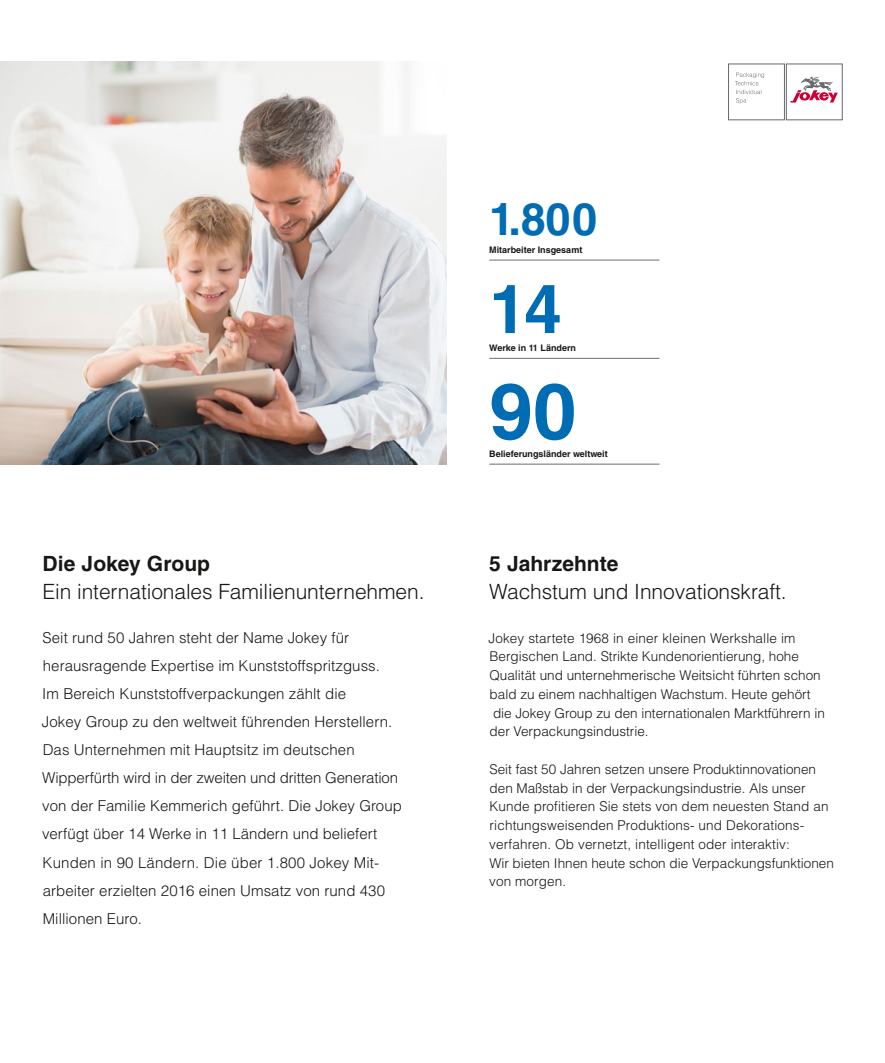
<style>
.page{position:relative;width:885px;height:1063px;background:#fff}
.page>*{position:absolute;margin:0;border:0;box-sizing:border-box;transform-origin:0 0}
.Grafik_Fakten_45pt{font:700 78px "Helvetica LT Std";color:#006cb4}
.Grafik_Fakten_45pt-2{font:700 67.5px "Helvetica LT Std";color:#006cb4}
.Grafik_Fakten_45pt-3{font:700 45px "Helvetica LT Std";color:#006cb4}
.Headline{font:300 21px/28.2px "Helvetica LT Std";letter-spacing:-.005em;color:#181716}
.Headline-2{font:700 21px "Helvetica LT Std";color:#181716}
.Copy_10pt{font:300 15px/28.2px "Helvetica LT Std";letter-spacing:.005em;color:#181716}
.copy{font:300 13.5px/18.8px "Helvetica LT Std";color:#181716}
.Grafik_Infotext{font:700 9px "Helvetica LT Std";color:#181716}
.s1{font-weight:700}
</style>
<div class="page">
<img style="left:0;top:61px;width:446px;height:403px">
<hr style="left:489px;top:260px;width:170px;height:1px;background:#6e6e6e">
<hr style="left:489px;top:358px;width:170px;height:1px;background:#6e6e6e">
<hr style="left:489px;top:464px;width:170px;height:1px;background:#6e6e6e">
<div style="left:728px;top:64px;width:56px;height:56px;background:#fff;border:1px solid #68696e"></div>
<div style="left:786px;top:64px;width:56px;height:56px;background:#fff;border:1px solid #68696e"></div>
<svg style="left:790px;top:77px;width:47px;height:26px"></svg>
<svg style="left:735px;top:72px;width:29px;height:32px"></svg>
<p class="Grafik_Fakten_45pt-3" style="left:489px;top:191px;width:109px">1.800</p>
<p class="Grafik_Infotext" style="left:489px;top:244px;width:94px">Mitarbeiter Insgesamt</p>
<p class="Grafik_Fakten_45pt-2" style="left:489px;top:268px;width:74px">14</p>
<p class="Grafik_Infotext" style="left:489px;top:343px;width:88px">Werke in 11 Ländern</p>
<p class="Grafik_Fakten_45pt" style="left:489px;top:364px;width:88px">90</p>
<p class="Grafik_Infotext" style="left:489px;top:449px;width:120px">Belieferungsländer weltweit</p>
<p class="Headline" style="left:43px;top:549px;width:383px"><span class="s1">Die Jokey Group<br></span>Ein internationales Familienunternehmen.</p>
<p class="Copy_10pt" style="left:42px;top:623px;width:361px">Seit rund 50 Jahren steht der Name Jokey für herausragende Expertise im Kunststoffspritzguss.<br>Im Bereich Kunststoffverpackungen zählt die<br>Jokey Group zu den weltweit führenden Herstellern.<br>Das Unternehmen mit Hauptsitz im deutschen Wipperfürth wird in der zweiten und dritten Generation von der Familie Kemmerich geführt. Die Jokey Group verfügt über 14 Werke in 11 Ländern und beliefert Kunden in 90 Ländern. Die über 1.800 Jokey Mit&shy;arbeiter erzielten 2016 einen Umsatz von rund 430<br>Millionen Euro.</p>
<p class="copy" style="left:488px;top:628px;width:338px">Jokey startete 1968 in einer kleinen Werkshalle im Bergischen Land. Strikte Kundenorientierung, hohe Qualität und unternehmerische Weitsicht führten schon bald zu einem nachhaltigen Wachstum. Heute gehört die Jokey Group zu den internationalen Marktführern in der Verpackungsindustrie.</p>
<p class="Headline-2" style="left:489px;top:550px;width:131px">5 Jahrzehnte</p>
<p class="Headline" style="left:489px;top:577px;width:299px">Wachstum und Innovationskraft.</p>
<p class="copy" style="left:489px;top:759px;width:346px">Seit fast 50 Jahren setzen unsere Produktinnovationen den Maßstab in der Verpackungsindustrie. Als unser Kunde profitieren Sie stets von dem neuesten Stand an richtungsweisenden Produktions- und Dekorations&shy;verfahren. Ob vernetzt, intelligent oder interaktiv:<br>Wir bieten Ihnen heute schon die Verpackungsfunktionen von morgen.</p>
</div>
